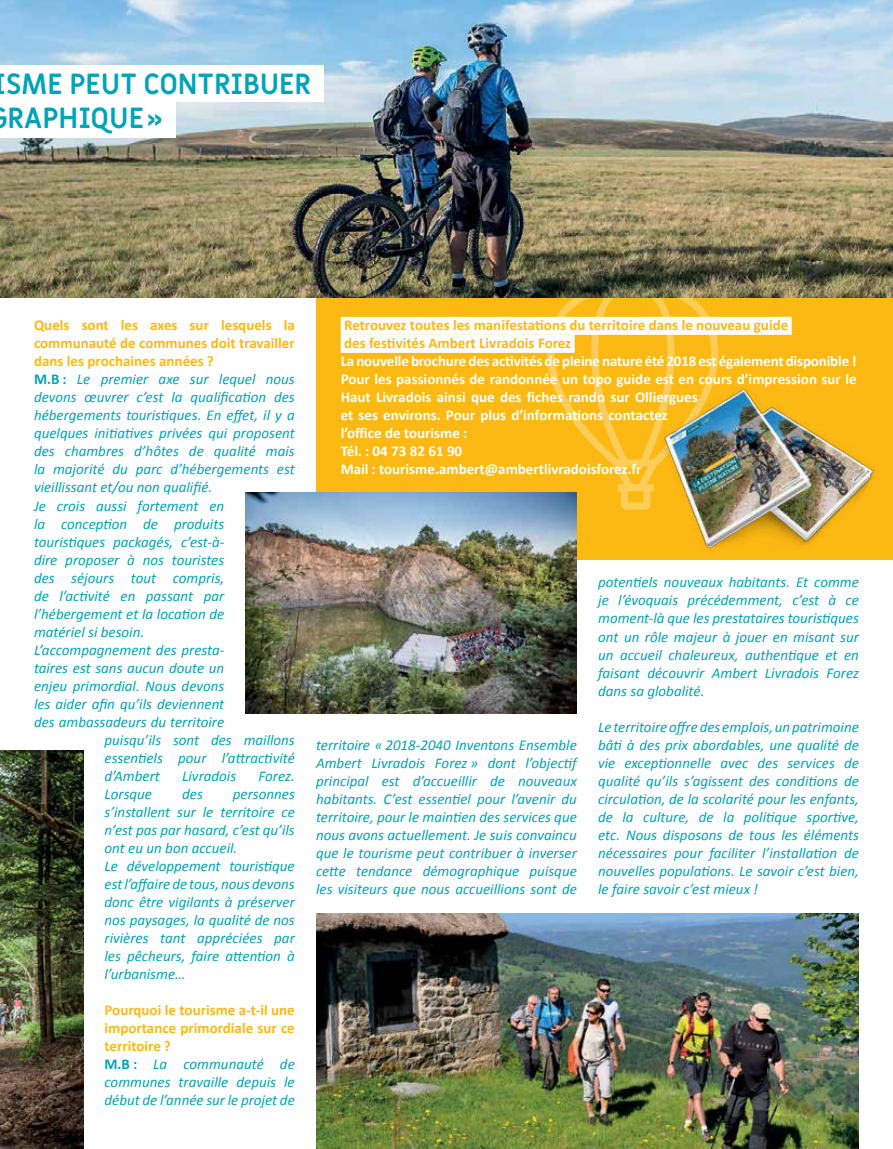
<style>
.page{position:relative;width:893px;height:1149px;background:#fff}
.page>*{position:absolute;margin:0;border:0;box-sizing:border-box;transform-origin:0 0}
.t1{font:700 28.5px/34.2px "Miriam Libre";letter-spacing:-.005em;color:#00a4b8}
.t2{font:italic 15px/18px "Calibri";color:#00a4b8;text-align:justify}
.t3{font:700 15px/18px "Calibri";color:#fff}
.t4{font:700 15px/18px "Calibri";color:#fdb913}
.s1{font-weight:700;font-style:normal}
.s2{font-weight:700;font-style:normal;color:#fdb913}
</style>
<div class="page">
<div style="left:316px;top:297px;width:577px;height:263px;background:#fdb913"></div>
<svg style="left:547px;top:297px;width:171px;height:212px"></svg>
<img style="left:0;top:0;width:893px;height:297px">
<div style="left:0;top:65px;width:323px;height:37px;background:#fff"></div>
<div style="left:0;top:101px;width:175px;height:36px;background:#fff"></div>
<div style="left:341px;top:317px;width:451px;height:18px;background:#fff"></div>
<div style="left:341px;top:335px;width:234px;height:18px;background:#fff"></div>
<img style="left:246px;top:492px;width:331px;height:221px">
<img style="left:0;top:750px;width:83px;height:398px">
<img style="left:316px;top:913px;width:543px;height:235px">
<img style="left:647px;top:379px;width:232px;height:170px">
<h1 class="t1" style="left:7px;top:68px;width:306px;text-indent:-14px">ISME PEUT CONTRIBUER<br>RAPHIQUE»</h1>
<p class="t4" style="left:34px;top:316px;width:262px">Quels sont les axes sur lesquels la</p>
<p class="t4" style="left:34px;top:334px;width:262px">communauté de communes doit travailler</p>
<p class="t4" style="left:34px;top:352px;width:181px">dans les prochaines années ?</p>
<p class="t2" style="left:34px;top:370px;width:262px"><span class="s1">M.B :</span> Le premier axe sur lequel nous</p>
<p class="t2" style="left:34px;top:388px;width:262px">devons œuvrer c’est la qualification des</p>
<p class="t2" style="left:34px;top:406px;width:262px">hébergements touristiques. En effet, il y a</p>
<p class="t2" style="left:34px;top:424px;width:262px">quelques initiatives privées qui proposent</p>
<p class="t2" style="left:34px;top:442px;width:262px">des chambres d’hôtes de qualité mais</p>
<p class="t2" style="left:34px;top:460px;width:262px">la majorité du parc d’hébergements est</p>
<p class="t2" style="left:34px;top:478px;width:180px">vieillissant et/ou non qualifié.</p>
<p class="t2" style="left:34px;top:496px;width:192px">Je crois aussi fortement en</p>
<p class="t2" style="left:34px;top:514px;width:192px">la conception de produits</p>
<p class="t2" style="left:34px;top:532px;width:192px">touristiques packagés, c’est-à-</p>
<p class="t2" style="left:34px;top:550px;width:192px">dire proposer à nos touristes</p>
<p class="t2" style="left:34px;top:568px;width:192px">des séjours tout compris,</p>
<p class="t2" style="left:34px;top:586px;width:192px">de l’activité en passant par</p>
<p class="t2" style="left:34px;top:604px;width:192px">l’hébergement et la location de</p>
<p class="t2" style="left:34px;top:622px;width:112px">matériel si besoin.</p>
<p class="t2" style="left:34px;top:640px;width:192px">L’accompagnement des presta-</p>
<p class="t2" style="left:34px;top:658px;width:192px">taires est sans aucun doute un</p>
<p class="t2" style="left:34px;top:676px;width:192px">enjeu primordial. Nous devons</p>
<p class="t2" style="left:34px;top:694px;width:192px">les aider afin qu’ils deviennent</p>
<p class="t2" style="left:34px;top:712px;width:192px">des ambassadeurs du territoire</p>
<p class="t2" style="left:105px;top:730px;width:192px">puisqu’ils sont des maillons</p>
<p class="t2" style="left:105px;top:748px;width:192px">essentiels pour l’attractivité</p>
<p class="t2" style="left:105px;top:766px;width:57px">d’Ambert</p>
<p class="t2" style="left:182px;top:766px;width:55px">Livradois</p>
<p class="t2" style="left:259px;top:766px;width:38px">Forez.</p>
<p class="t2" style="left:105px;top:784px;width:49px">Lorsque</p>
<p class="t2" style="left:182px;top:784px;width:22px">des</p>
<p class="t2" style="left:105px;top:784px;width:192px;text-align:left;text-indent:128px">personnes s’installent sur le territoire ce n’est pas par hasard, c’est qu’ils ont eu un bon accueil.<br>Le développement touristique est l’affaire de tous, nous devons donc être vigilants à préserver nos paysages, la qualité de nos rivières tant appréciées par les pêcheurs, faire attention à l’urbanisme…</p>
<p class="t2" style="left:105px;top:1000px;width:192px;text-align:left"><span class="s2">Pourquoi le tourisme a-t-il une importance primordiale sur ce territoire ?<br></span><span class="s1">M.B :</span> La communauté de communes travaille depuis le début de l’année sur le projet de</p>
<p class="t4" style="left:344px;top:316px;width:446px">Retrouvez toutes les manifestations du territoire dans le nouveau guide des festivités Ambert Livradois Forez</p>
<p class="t3" style="left:341px;top:352px;width:518px">La nouvelle brochure des activités de pleine nature été 2018 est également disponible !<br>Pour les passionnés de randonnée un topo guide est en cours d’impression sur le Haut Livradois ainsi que des fiches rando sur Olliergues<br>et ses environs. Pour plus d’informations contactez<br>l’office de tourisme :<br>Tél. : 04 73 82 61 90<br>Mail : tourisme.ambert@ambertlivradoisforez.fr</p>
<p class="t2" style="left:316px;top:734px;width:262px">territoire « 2018-2040 Inventons Ensemble Ambert Livradois Forez » dont l’objectif principal est d’accueillir de nouveaux habitants. C’est essentiel pour l’avenir du territoire, pour le maintien des services que nous avons actuellement. Je suis convaincu que le tourisme peut contribuer à inverser cette tendance démographique puisque les visiteurs que nous accueillions sont de</p>
<p class="t2" style="left:598px;top:572px;width:262px">potentiels nouveaux habitants. Et comme je l’évoquais précédemment, c’est à ce moment-là que les prestataires touristiques ont un rôle majeur à jouer en misant sur un accueil chaleureux, authentique et en faisant découvrir Ambert Livradois Forez dans sa globalité.</p>
<p class="t2" style="left:598px;top:716px;width:262px">Le territoire offre des emplois, un patrimoine bâti à des prix abordables, une qualité de vie exceptionnelle avec des services de qualité qu’ils s’agissent des conditions de circulation, de la scolarité pour les enfants, de la culture, de la politique sportive, etc. Nous disposons de tous les éléments nécessaires pour faciliter l’installation de nouvelles populations. Le savoir c’est bien, le faire savoir c’est mieux !</p>
</div>
